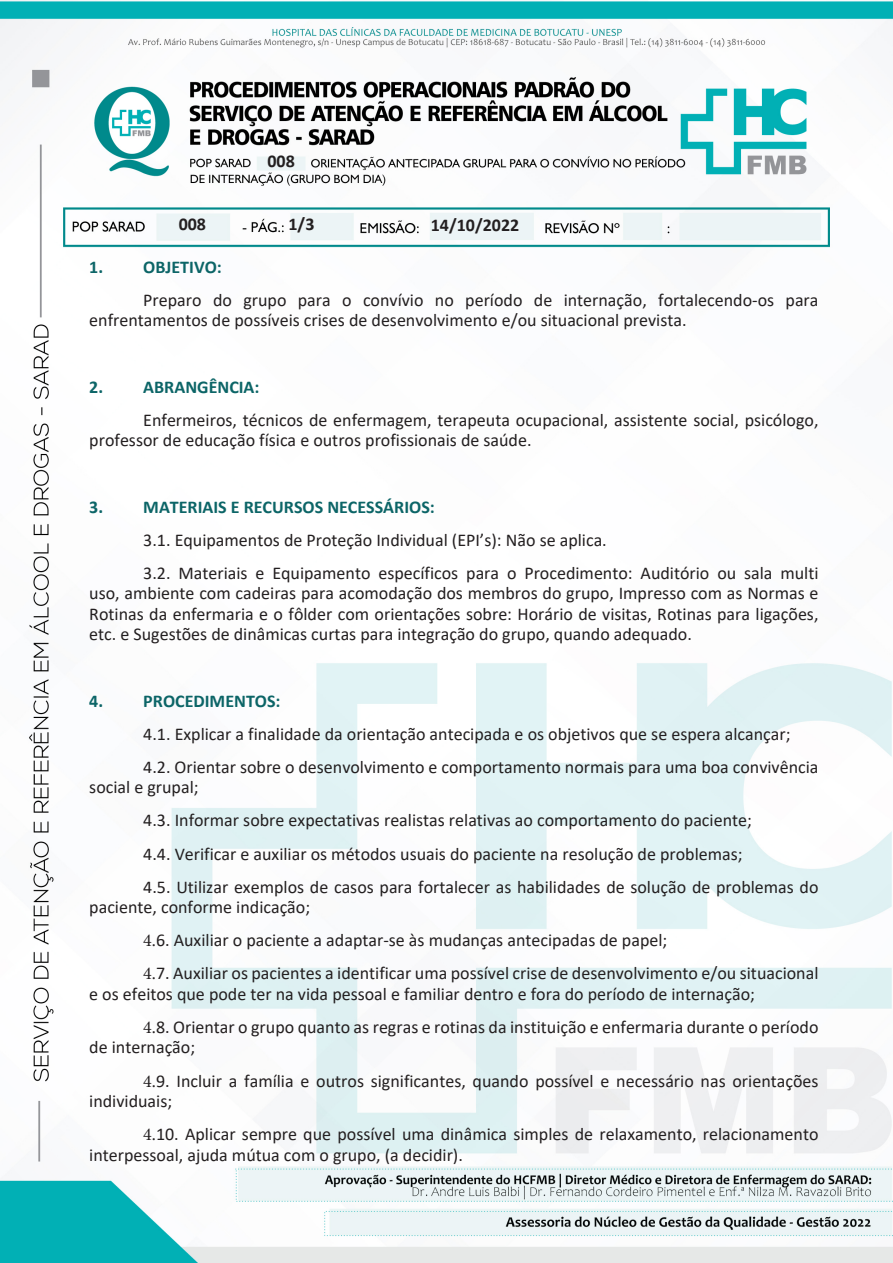
<style>
.page{position:relative;width:893px;height:1263px;background:#fff}
.page>*{position:absolute;margin:0;border:0;box-sizing:border-box;transform-origin:0 0}
.t1{font:18px/20.4px "Calibri";color:#231f20}
.t2{font:700 18px "Calibri";color:#0c6567}
.t3{font:700 18px "Calibri";color:#231f20}
.s1{font-family:"Minion Pro"}
</style>
<div class="page">
<img style="left:0;top:0;width:893px;height:1263px">
<p class="t3" style="left:267px;top:149px;width:29px">008</p>
<p class="t3" style="left:288px;top:211px;width:27px">1/3</p>
<p class="t3" style="left:179px;top:211px;width:29px">008</p>
<p class="t3" style="left:431px;top:213px;width:90px">14/10/2022</p>
<p class="t2" style="left:89px;top:254px;width:134px">1. OBJETIVO:</p>
<p class="t1" style="left:89px;top:289px;width:731px;text-indent:54px">Preparo do grupo para o convívio no período de internação, fortalecendo-os para enfrentamentos de possíveis crises de desenvolvimento e/ou situacional prevista.</p>
<p class="t2" style="left:89px;top:374px;width:172px">2. ABRANGÊNCIA:</p>
<p class="t1" style="left:89px;top:409px;width:731px;text-indent:54px">Enfermeiros, técnicos de enfermagem, terapeuta ocupacional, assistente social, psicólogo, professor de educação física e outros profissionais de saúde.</p>
<p class="t2" style="left:89px;top:494px;width:347px">3. MATERIAIS E RECURSOS NECESSÁRIOS:</p>
<p class="t1" style="left:143px;top:529px;width:465px">3.1. Equipamentos de Proteção Individual (EPI’s): Não se aplica.</p>
<p class="t1" style="left:89px;top:562px;width:731px;text-align:justify;text-indent:54px">3.2. Materiais e Equipamento específicos para o Procedimento: Auditório ou sala multi uso, ambiente com cadeiras para acomodação dos membros do grupo, Impresso com as Normas e Rotinas da enfermaria e o fôlder com orientações sobre: Horário de visitas, Rotinas para ligações, etc. e Sugestões de dinâmicas curtas para integração do grupo, quando adequado.</p>
<p class="t2" style="left:89px;top:688px;width:193px">4. PROCEDIMENTOS:</p>
<p class="t1" style="left:143px;top:723px;width:649px">4.1. Explicar a finalidade da orientação antecipada e os objetivos que se espera alcançar;</p>
<p class="t1" style="left:89px;top:756px;width:731px;text-indent:54px">4.2. Orientar sobre o desenvolvimento e comportamento normais para uma boa convivência social e grupal;</p>
<p class="t1" style="left:143px;top:810px;width:610px">4.3. Informar sobre expectativas realistas relativas ao comportamento do paciente;</p>
<p class="t1" style="left:143px;top:843px;width:601px">4.4. Verificar e auxiliar os métodos usuais do paciente na resolução de problemas;</p>
<p class="t1" style="left:89px;top:876px;width:731px;text-indent:54px">4.5. Utilizar exemplos de casos para fortalecer as habilidades de solução de problemas do paciente, conforme indicação;</p>
<p class="t1" style="left:143px;top:930px;width:526px"><span class="s1">4.</span>6. Auxiliar o paciente a adaptar-se às mudanças antecipadas de papel;</p>
<p class="t1" style="left:89px;top:963px;width:731px;text-indent:54px"><span class="s1">4.</span>7. Auxiliar os pacientes a identificar uma possível crise de desenvolvimento e/ou situacional e os efeitos que pode ter na vida pessoal e familiar dentro e fora do período de internação;</p>
<p class="t1" style="left:89px;top:1016px;width:731px;text-indent:54px"><span class="s1">4.</span>8. Orientar o grupo quanto as regras e rotinas da instituição e enfermaria durante o período de internação;</p>
<p class="t1" style="left:89px;top:1070px;width:731px;text-indent:54px"><span class="s1">4.</span>9. Incluir a família e outros significantes, quando possível e necessário nas orientações individuais;</p>
<p class="t1" style="left:89px;top:1123px;width:731px;text-indent:54px"><span class="s1">4.</span>10. Aplicar sempre que possível uma dinâmica simples de relaxamento, relacionamento interpessoal, ajuda mútua com o grupo, (a decidir).</p>
</div>
